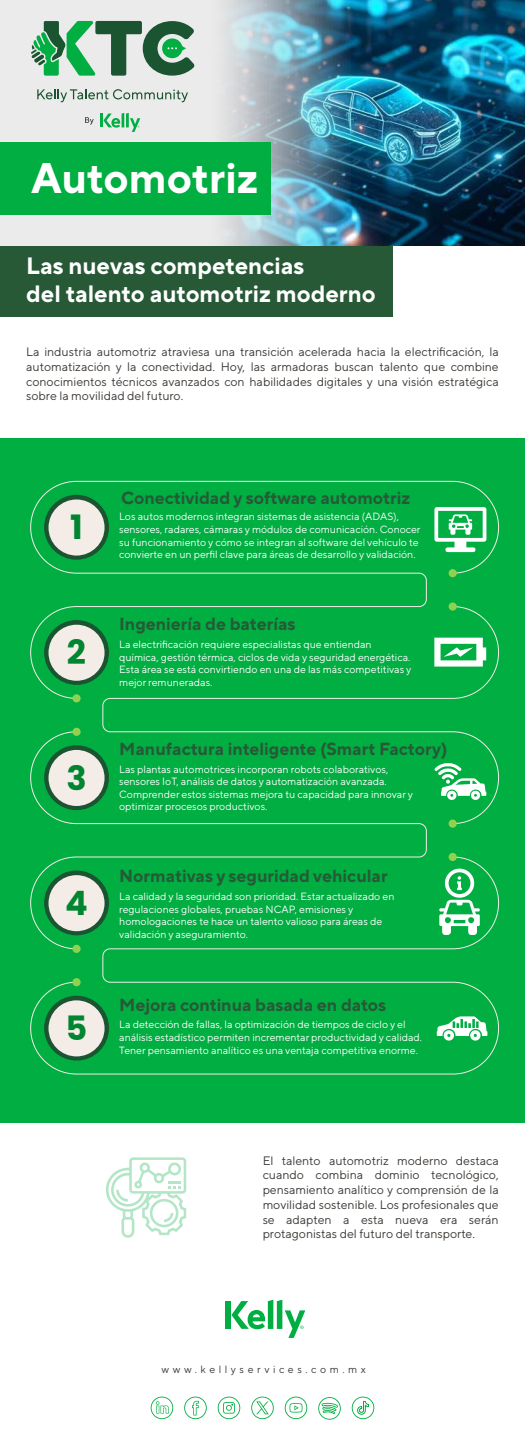
<style>
.page{position:relative;width:525px;height:1446px;background:#fff}
.page>*{position:absolute;margin:0;border:0;box-sizing:border-box;transform-origin:0 0}
.t1{font:700 42.79px "TT Norms Pro";color:#fff}
.t2{font:700 33.51px "Poppins";color:#008531}
.t3{font:700 23.62px/28.3px "TT Norms Pro";color:#fff}
.t4{font:700 17.5px "TT Norms Pro";color:#275937}
.t5{font:12.25px/14.7px "TT Norms Pro";color:#3d3935;text-align:justify}
.t6{font:10.5px/12.6px "TT Norms Pro";color:#fff}
.t7{font:10.5px "TT Norms Pro";letter-spacing:.34em;color:#3d3935}
.t8{font:9.54px "Myriad Pro";color:#000;scale:1.48 1}
</style>
<div class="page">
<div style="left:0;top:438px;width:525px;height:684px;background:#00ae42"></div>
<svg style="left:30px;top:856px;width:469px;height:218px"></svg>
<svg style="left:30px;top:731px;width:397px;height:218px"></svg>
<svg style="left:102px;top:699px;width:397px;height:125px"></svg>
<svg style="left:30px;top:481px;width:469px;height:218px"></svg>
<svg style="left:44px;top:495px;width:65px;height:64px"></svg>
<div style="left:49px;top:499px;width:56px;height:56px;background:#f4ece6;border-radius:50%"></div>
<svg style="left:44px;top:620px;width:65px;height:65px"></svg>
<div style="left:49px;top:624px;width:56px;height:56px;background:#f4ece6;border-radius:50%"></div>
<div style="left:449px;top:569px;width:8px;height:8px;background:#92d050;border-radius:50%"></div>
<div style="left:449px;top:602px;width:8px;height:8px;background:#92d050;border-radius:50%"></div>
<div style="left:449px;top:819px;width:8px;height:8px;background:#92d050;border-radius:50%"></div>
<svg style="left:72px;top:944px;width:9px;height:9px"></svg>
<div style="left:72px;top:978px;width:9px;height:8px;background:#92d050;border-radius:50%"></div>
<div style="left:449px;top:853px;width:8px;height:8px;background:#92d050;border-radius:50%"></div>
<div style="left:72px;top:694px;width:9px;height:8px;background:#92d050;border-radius:50%"></div>
<svg style="left:72px;top:727px;width:9px;height:9px"></svg>
<svg style="left:44px;top:745px;width:65px;height:65px"></svg>
<div style="left:49px;top:750px;width:56px;height:56px;background:#f4ece6;border-radius:50%"></div>
<svg style="left:44px;top:995px;width:65px;height:65px"></svg>
<div style="left:49px;top:1000px;width:56px;height:56px;background:#f4ece6;border-radius:50%"></div>
<svg style="left:44px;top:870px;width:65px;height:65px"></svg>
<div style="left:49px;top:875px;width:56px;height:56px;background:#f4ece6;border-radius:50%"></div>
<img style="left:350px;top:0;width:175px;height:246px">
<img style="left:0;top:0;width:350px;height:246px">
<svg style="left:37px;top:89px;width:151px;height:13px;background:#bcc8c0"></svg>
<svg style="left:101px;top:113px;width:39px;height:19px"></svg>
<svg style="left:85px;top:117px;width:9px;height:7px"></svg>
<svg style="left:31px;top:21px;width:164px;height:55px;background:#73a887"></svg>
<div style="left:0;top:246px;width:392px;height:70px;background:#275937"></div>
<div style="left:0;top:142px;width:270px;height:73px;background:#00ae42"></div>
<svg style="left:435px;top:763px;width:51px;height:37px"></svg>
<svg style="left:434px;top:637px;width:52px;height:29px"></svg>
<svg style="left:434px;top:507px;width:52px;height:45px"></svg>
<svg style="left:439px;top:868px;width:41px;height:67px"></svg>
<svg style="left:437px;top:1016px;width:50px;height:24px"></svg>
<svg style="left:106px;top:1157px;width:80px;height:80px"></svg>
<div style="left:226px;top:1301px;width:5px;height:27px;background:#00ae42"></div>
<svg style="left:231px;top:1299px;width:74px;height:38px"></svg>
<svg style="left:184px;top:1396px;width:23px;height:23px"></svg>
<svg style="left:218px;top:1396px;width:22px;height:23px"></svg>
<svg style="left:251px;top:1396px;width:23px;height:23px"></svg>
<svg style="left:151px;top:1396px;width:22px;height:23px"></svg>
<svg style="left:285px;top:1396px;width:22px;height:23px"></svg>
<svg style="left:352px;top:1396px;width:22px;height:23px"></svg>
<svg style="left:318px;top:1397px;width:23px;height:22px"></svg>
<h1 class="t1" style="left:31px;top:146px;width:229px">Automotriz</h1>
<h3 class="t3" style="left:26px;top:249px;width:351px">Las nuevas competencias<br>del talento automotriz moderno</h3>
<p class="t5" style="left:26px;top:343px;width:474px">La industria automotriz atraviesa una transición acelerada hacia la electrificación, la automatización y la conectividad. Hoy, las armadoras buscan talento que combine conocimientos técnicos avanzados con habilidades digitales y una visión estratégica sobre la movilidad del futuro.</p>
<h3 class="t4" style="left:121px;top:485px;width:291px">Conectividad y software automotriz</h3>
<h2 class="t2" style="left:70px;top:508px;width:14px">1</h2>
<p class="t6" style="left:119px;top:509px;width:303px">Los autos modernos integran sistemas de asistencia (ADAS), sensores, radares, cámaras y módulos de comunicación. Conocer su funcionamiento y cómo se integran al software del vehículo te convierte en un perfil clave para áreas de desarrollo y validación.</p>
<h3 class="t4" style="left:119px;top:611px;width:178px">Ingeniería de baterías</h3>
<h2 class="t2" style="left:67px;top:633px;width:21px">2</h2>
<p class="t6" style="left:119px;top:637px;width:294px">La electrificación requiere especialistas que entiendan química, gestión térmica, ciclos de vida y seguridad energética.<br>Esta área se está convirtiendo en una de las más competitivas y mejor remuneradas.</p>
<h3 class="t4" style="left:119px;top:736px;width:330px">Manufactura inteligente (Smart Factory)</h3>
<h2 class="t2" style="left:66px;top:758px;width:22px">3</h2>
<p class="t6" style="left:119px;top:762px;width:295px">Las plantas automotrices incorporan robots colaborativos, sensores IoT, análisis de datos y automatización avanzada.<br>Comprender estos sistemas mejora tu capacidad para innovar y optimizar procesos productivos.</p>
<h3 class="t4" style="left:119px;top:863px;width:270px">Normativas y seguridad vehicular</h3>
<h2 class="t2" style="left:65px;top:883px;width:24px">4</h2>
<p class="t6" style="left:119px;top:889px;width:277px">La calidad y la seguridad son prioridad. Estar actualizado en regulaciones globales, pruebas NCAP, emisiones y homologaciones te hace un talento valioso para áreas de validación y aseguramiento.</p>
<h2 class="t2" style="left:66px;top:1009px;width:23px">5</h2>
<h3 class="t4" style="left:119px;top:991px;width:269px">Mejora continua basada en datos</h3>
<p class="t6" style="left:119px;top:1017px;width:304px">La detección de fallas, la optimización de tiempos de ciclo y el análisis estadístico permiten incrementar productividad y calidad.<br>Tener pensamiento analítico es una ventaja competitiva enorme.</p>
<p class="t5" style="left:263px;top:1152px;width:238px">El talento automotriz moderno destaca cuando combina dominio tecnológico, pensamiento analítico y comprensión de la movilidad sostenible. Los profesionales que se adapten a esta nueva era serán protagonistas del futuro del transporte.</p>
<p class="t7" style="left:162px;top:1361px;width:206px">www.kellyservices.com.mx</p>
<p class="t8" style="left:162px;top:1363px;width:141px">https://www.kellyservices.com.mx/</p>
</div>
